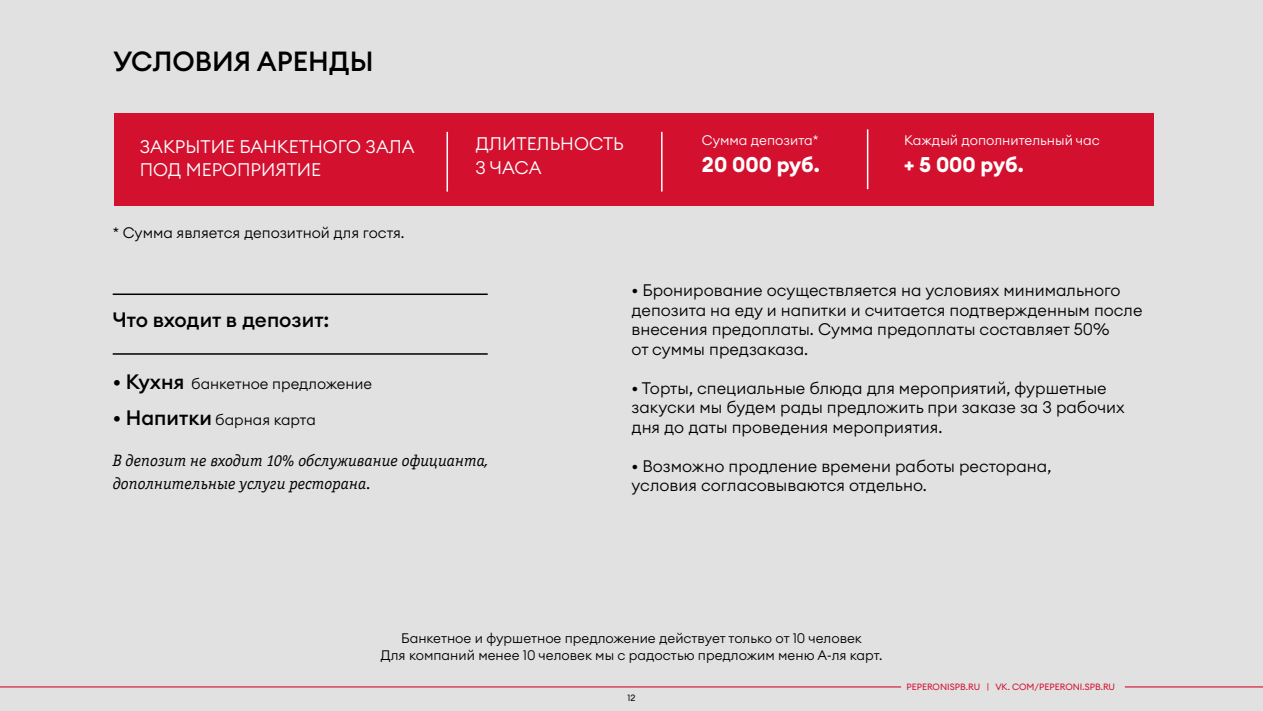
<style>
.page{position:relative;width:1263px;height:711px;background:#fff}
.page>*{position:absolute;margin:0;border:0;box-sizing:border-box;transform-origin:0 0}
.t1{font:500 27.3px "Euclid Circular A";color:#000}
.t2{font:700 21px "Euclid Circular A";color:#fff}
.t3{font:500 20.55px "Euclid Circular A";color:#000}
.t4{font:300 18px/22.5px "Euclid Circular A";color:#fff}
.t5{font:300 16.5px/19.5px "Euclid Circular A";color:#000}
.t6{font:italic 16.5px/22.5px "Officina Serif Book C";color:#000}
.t7{font:300 15px "Euclid Circular A";color:#000}
.t8{font:300 13.65px/17.1px "Euclid Circular A";color:#000;text-align:center}
.t9{font:300 13.65px "Euclid Circular A";color:#fff}
.t10{font:9px "Euclid Circular A";color:#d41030}
.t11{font:9px "Euclid Circular A";color:#000}
.s1{font-weight:500;font-size:20.55px}
</style>
<div class="page">
<div style="left:0;top:0;width:1263px;height:710px;background:#e1e1e1"></div>
<hr style="left:0;top:685px;width:901px;height:2px;background:#d41030">
<hr style="left:1125px;top:685px;width:138px;height:2px;background:#d41030">
<div style="left:114px;top:113px;width:1040px;height:92px;background:#d4102f"></div>
<hr style="left:446px;top:132px;width:2px;height:59px;background:#fff">
<hr style="left:661px;top:132px;width:1px;height:59px;background:#fff">
<hr style="left:867px;top:129px;width:1px;height:60px;background:#fff">
<hr style="left:113px;top:293px;width:375px;height:2px;background:#000">
<hr style="left:113px;top:353px;width:375px;height:1px;background:#000">
<h1 class="t1" style="left:113px;top:44px;width:262px">УСЛОВИЯ АРЕНДЫ</h1>
<p class="t4" style="left:140px;top:135px;width:276px">ЗАКРЫТИЕ БАНКЕТНОГО ЗАЛА<br>ПОД МЕРОПРИЯТИЕ</p>
<p class="t4" style="left:476px;top:131px;width:150px;line-height:24px">ДЛИТЕЛЬНОСТЬ<br>3 ЧАСА</p>
<p class="t9" style="left:702px;top:131px;width:118px">Сумма депозита*</p>
<p class="t2" style="left:702px;top:151px;width:119px">20 000 руб.</p>
<p class="t7" style="left:113px;top:223px;width:293px">* Сумма является депозитной для гостя.</p>
<p class="t9" style="left:904px;top:131px;width:197px">Каждый дополнительный час</p>
<p class="t2" style="left:904px;top:151px;width:121px">+ 5 000 руб.</p>
<p class="t3" style="left:113px;top:306px;width:218px">Что входит в депозит:</p>
<p class="t7" style="left:113px;top:373px;width:261px"><span class="s1">• Кухня</span> банкетное предложение</p>
<p class="t7" style="left:113px;top:410px;width:205px"><span class="s1">• Напитки</span> барная карта</p>
<p class="t6" style="left:113px;top:449px;width:377px">В депозит не входит 10% обслуживание официанта, дополнительные услуги ресторана.</p>
<p class="t5" style="left:631px;top:280px;width:513px">• Бронирование осуществляется на условиях минимального депозита на еду и напитки и считается подтвержденным после внесения предоплаты. Сумма предоплаты составляет 50%<br>от суммы предзаказа.</p>
<p class="t5" style="left:631px;top:377px;width:495px">• Торты, специальные блюда для мероприятий, фуршетные закуски мы будем рады предложить при заказе за 3 рабочих дня до даты проведения мероприятия.</p>
<p class="t5" style="left:631px;top:455px;width:421px">• Возможно продление времени работы ресторана, условия согласовываются отдельно.</p>
<p class="t8" style="left:380px;top:629px;width:503px">Банкетное и фуршетное предложение действует только от 10 человек<br>Для компаний менее 10 человек мы с радостью предложим меню А-ля карт.</p>
<p class="t11" style="left:627px;top:691px;width:9px">12</p>
<p class="t10" style="left:906px;top:680px;width:210px">PEPERONISPB.RU | VK. COM/PEPERONI.SPB.RU</p>
</div>
